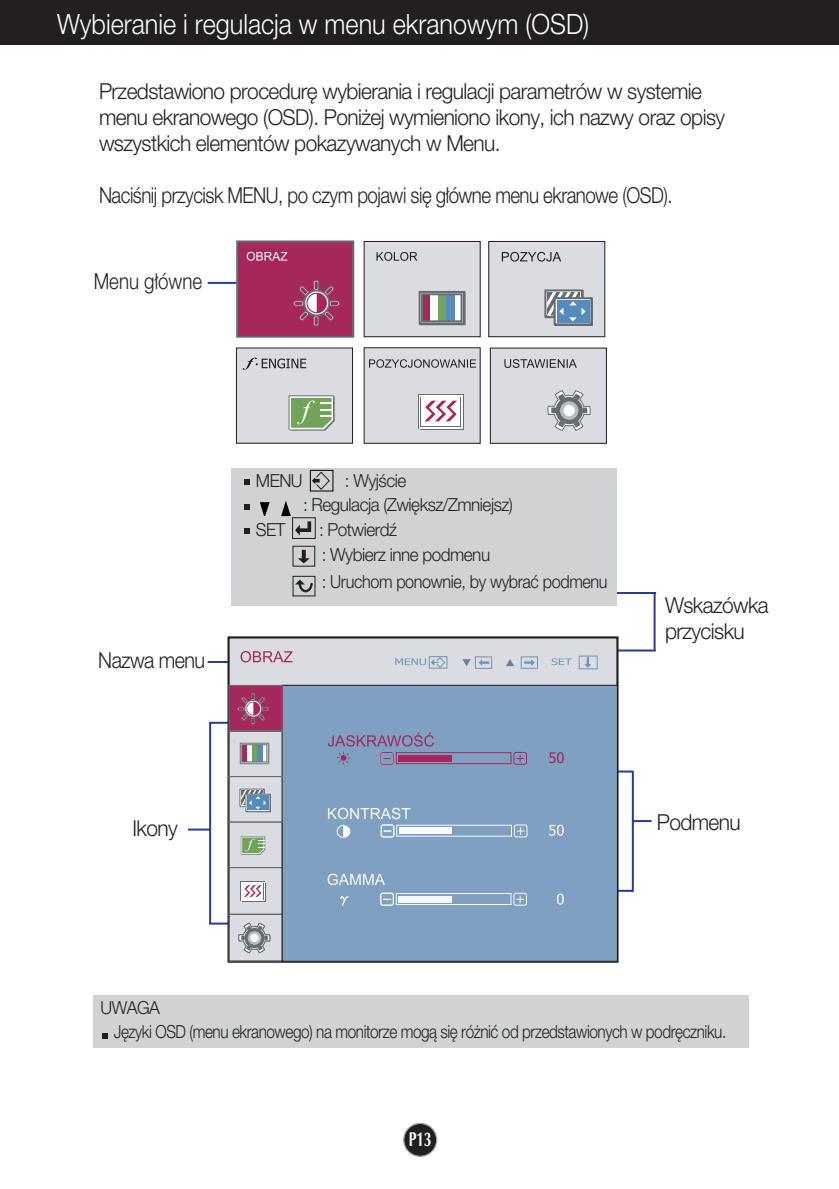
<style>
.page{position:relative;width:839px;height:1189px;background:#fff}
.page>*{position:absolute;margin:0;border:0;box-sizing:border-box;transform-origin:0 0}
.t1{font:300 28px "Helvetica Neue CE";color:#fff;scale:.9 1}
.t2{font:300 22px/26px "Helvetica Neue CE";letter-spacing:-.03em;color:#231f20;scale:.95 1}
.t3{font:300 22px "Helvetica Neue CE";letter-spacing:-.03em;color:#231f20;scale:.85 1}
.t4{font:300 22px "Helvetica Neue CE";color:#231f20;scale:.85 1}
.t5{font:300 22px "Helvetica Neue CE";letter-spacing:-.03em;color:#231f20;scale:.9 1}
.t6{font:700 20px "Optima";color:#fff;scale:.7 1}
.t7{font:300 18px/24.6px "Helvetica Neue CE";letter-spacing:-.03em;color:#231f20;scale:.95 1}
</style>
<div class="page">
<div style="left:404px;top:1124px;width:32px;height:32px;background:#231f20;border-radius:50%"></div>
<div style="left:403px;top:1123px;width:34px;height:34px;border:1px solid #939598;border-radius:50%"></div>
<div style="left:0;top:0;width:839px;height:45px;background:#231f20"></div>
<hr style="left:632px;top:771px;width:2px;height:121px;background:#253f8e">
<hr style="left:606px;top:770px;width:26px;height:2px;background:#253f8e">
<svg style="left:634px;top:820px;width:17px;height:2px"></svg>
<hr style="left:606px;top:890px;width:26px;height:2px;background:#253f8e">
<hr style="left:653px;top:593px;width:2px;height:56px;background:#253f8e">
<hr style="left:604px;top:592px;width:52px;height:2px;background:#253f8e">
<hr style="left:605px;top:649px;width:51px;height:2px;background:#253f8e">
<div style="left:93px;top:995px;width:655px;height:52px;background:#d1d2d4"></div>
<svg style="left:102px;top:1033px;width:6px;height:5px"></svg>
<hr style="left:209px;top:723px;width:2px;height:201px;background:#253f8e">
<hr style="left:209px;top:722px;width:27px;height:2px;background:#253f8e">
<hr style="left:188px;top:828px;width:22px;height:2px;background:#253f8e">
<hr style="left:209px;top:922px;width:27px;height:2px;background:#253f8e">
<hr style="left:208px;top:661px;width:52px;height:2px;background:#253f8e">
<hr style="left:208px;top:282px;width:52px;height:2px;background:#253f8e">
<div style="left:228px;top:637px;width:389px;height:324px;background:#dadce2"></div>
<svg style="left:551px;top:658px;width:21px;height:7px"></svg>
<div style="left:475px;top:656px;width:17px;height:13px;border:1px solid #7495b9"></div>
<svg style="left:478px;top:659px;width:11px;height:7px"></svg>
<div style="left:520px;top:656px;width:18px;height:13px;border:1px solid #7495b9"></div>
<svg style="left:524px;top:659px;width:11px;height:7px"></svg>
<svg style="left:584px;top:657px;width:7px;height:10px"></svg>
<div style="left:429px;top:656px;width:18px;height:12px;border:1px solid #7495b9"></div>
<svg style="left:395px;top:656px;width:51px;height:12px"></svg>
<div style="left:578px;top:655px;width:19px;height:14px;border:1px solid #7495b9"></div>
<div style="left:282px;top:685px;width:335px;height:276px;background:#7fa0c1"></div>
<div style="left:282px;top:685px;width:336px;height:277px;border:1px solid #231f20"></div>
<svg style="left:380px;top:892px;width:147px;height:14px"></svg>
<svg style="left:549px;top:752px;width:15px;height:11px"></svg>
<svg style="left:549px;top:824px;width:15px;height:11px"></svg>
<svg style="left:557px;top:893px;width:7px;height:11px"></svg>
<svg style="left:340px;top:896px;width:9px;height:10px"></svg>
<svg style="left:228px;top:684px;width:55px;height:278px"></svg>
<svg style="left:244px;top:928px;width:20px;height:20px"></svg>
<div style="left:248px;top:931px;width:13px;height:14px;background:#b7bdc4;border-radius:50%"></div>
<div style="left:250px;top:933px;width:9px;height:9px;background:#f9fafb;border-radius:50%"></div>
<svg style="left:462px;top:659px;width:9px;height:7px"></svg>
<svg style="left:506px;top:659px;width:8px;height:7px"></svg>
<svg style="left:240px;top:651px;width:52px;height:11px"></svg>
<svg style="left:328px;top:732px;width:199px;height:33px"></svg>
<svg style="left:328px;top:808px;width:200px;height:30px"></svg>
<svg style="left:327px;top:873px;width:58px;height:12px"></svg>
<div style="left:237px;top:241px;width:116px;height:96px;background:#a5275b"></div>
<div style="left:236px;top:240px;width:118px;height:98px;border:2px solid #656c70"></div>
<svg style="left:293px;top:280px;width:47px;height:47px"></svg>
<div style="left:364px;top:241px;width:116px;height:96px;background:#dadce2"></div>
<div style="left:363px;top:241px;width:117px;height:96px;border:1px solid #231f20"></div>
<div style="left:419px;top:292px;width:46px;height:33px;border:2px solid #656c70"></div>
<div style="left:419px;top:292px;width:45px;height:31px;background:#fff"></div>
<div style="left:418px;top:291px;width:47px;height:33px;border:2px solid #656c70"></div>
<div style="left:422px;top:295px;width:9px;height:26px;background:#a5275b"></div>
<div style="left:430px;top:295px;width:9px;height:26px;background:#f9fafb"></div>
<div style="left:439px;top:295px;width:8px;height:26px;background:#72a458"></div>
<div style="left:447px;top:295px;width:8px;height:26px;background:#568cbd"></div>
<div style="left:421px;top:293px;width:41px;height:29px;border:2px solid #656c70"></div>
<div style="left:489px;top:241px;width:116px;height:96px;background:#dadce2"></div>
<div style="left:488px;top:241px;width:117px;height:96px;border:1px solid #231f20"></div>
<div style="left:545px;top:290px;width:38px;height:28px;border:2px solid #656c70"></div>
<div style="left:544px;top:289px;width:39px;height:28px;border:2px solid #656c70"></div>
<svg style="left:547px;top:292px;width:33px;height:1px"></svg>
<div style="left:554px;top:298px;width:39px;height:28px;border:2px solid #656c70"></div>
<div style="left:553px;top:297px;width:39px;height:28px;border:2px solid #656c70"></div>
<div style="left:556px;top:300px;width:33px;height:22px;background:#568cbd"></div>
<svg style="left:547px;top:293px;width:38px;height:28px"></svg>
<svg style="left:502px;top:252px;width:59px;height:9px"></svg>
<div style="left:490px;top:348px;width:116px;height:95px;background:#dadce2"></div>
<div style="left:490px;top:347px;width:117px;height:97px;border:1px solid #231f20"></div>
<svg style="left:547px;top:390px;width:43px;height:41px"></svg>
<div style="left:555px;top:397px;width:28px;height:27px;background:#656c70;border-radius:50%"></div>
<div style="left:560px;top:401px;width:18px;height:19px;background:#b7bdc4;border-radius:50%"></div>
<div style="left:563px;top:405px;width:12px;height:11px;background:#f9fafb;border-radius:50%"></div>
<div style="left:236px;top:348px;width:116px;height:95px;background:#dadce2"></div>
<div style="left:236px;top:347px;width:117px;height:97px;border:1px solid #231f20"></div>
<svg style="left:243px;top:358px;width:63px;height:11px"></svg>
<svg style="left:288px;top:395px;width:47px;height:36px;background:#94b486"></svg>
<div style="left:364px;top:348px;width:116px;height:95px;background:#dadce2"></div>
<div style="left:418px;top:394px;width:45px;height:35px;background:#656c70"></div>
<div style="left:420px;top:397px;width:44px;height:33px;background:#fff"></div>
<svg style="left:419px;top:395px;width:43px;height:33px"></svg>
<svg style="left:420px;top:397px;width:40px;height:29px"></svg>
<div style="left:421px;top:398px;width:39px;height:28px;background:#fff"></div>
<svg style="left:425px;top:401px;width:32px;height:20px"></svg>
<div style="left:363px;top:347px;width:117px;height:97px;border:1px solid #231f20"></div>
<svg style="left:247px;top:252px;width:40px;height:9px"></svg>
<svg style="left:376px;top:252px;width:41px;height:9px"></svg>
<svg style="left:504px;top:359px;width:73px;height:9px"></svg>
<svg style="left:369px;top:359px;width:107px;height:9px"></svg>
<div style="left:231px;top:468px;width:385px;height:137px;background:#d1d2d4"></div>
<svg style="left:244px;top:528px;width:6px;height:6px"></svg>
<svg style="left:244px;top:504px;width:6px;height:5px"></svg>
<svg style="left:244px;top:479px;width:6px;height:6px"></svg>
<div style="left:310px;top:470px;width:23px;height:21px;border:1px solid #000"></div>
<svg style="left:312px;top:471px;width:18px;height:19px"></svg>
<div style="left:292px;top:517px;width:23px;height:22px;border:1px solid #231f20"></div>
<svg style="left:298px;top:550px;width:12px;height:13px"></svg>
<div style="left:293px;top:546px;width:22px;height:20px;border:1px solid #231f20"></div>
<div style="left:293px;top:576px;width:22px;height:20px;border:1px solid #231f20"></div>
<svg style="left:295px;top:579px;width:18px;height:14px"></svg>
<svg style="left:260px;top:502px;width:10px;height:13px"></svg>
<svg style="left:281px;top:501px;width:30px;height:34px"></svg>
<p class="t1" style="left:57px;top:14px;width:593px">Wybieranie i regulacja w menu ekranowym (OSD)</p>
<p class="t2" style="left:99px;top:80px;width:660px">Przedstawiono procedur´ wybierania i regulacji parametrów w systemie menu ekranowego (OSD). Poni˝ej wymieniono ikony, ich nazwy oraz opisy wszystkich elementów pokazywanych w Menu.</p>
<p class="t3" style="left:99px;top:187px;width:676px">NaciÊnij przycisk MENU, po czym pojawi si´ g∏ówne menu ekranowe (OSD).</p>
<p class="t4" style="left:94px;top:273px;width:129px">Menu g∏ówne</p>
<p class="t5" style="left:98px;top:652px;width:120px">Nazwa menu</p>
<p class="t7" style="left:256px;top:469px;width:51px">MENU</p>
<p class="t7" style="left:303px;top:469px;width:222px;text-indent:42px">: WyjÊcie<br>: Regulacja (Zwi´ksz/Zmniejsz)</p>
<p class="t7" style="left:256px;top:519px;width:33px">SET</p>
<p class="t7" style="left:319px;top:519px;width:182px">: Potwierdê<br>: Wybierz inne podmenu</p>
<p class="t7" style="left:322px;top:571px;width:302px">: Uruchom ponownie, by wybraç podmenu</p>
<p class="t2" style="left:665px;top:594px;width:111px">Wskazówka przycisku</p>
<p class="t2" style="left:132px;top:817px;width:49px">Ikony</p>
<p class="t2" style="left:656px;top:811px;width:90px">Podmenu</p>
<p class="t7" style="left:114px;top:996px;width:646px;text-indent:-13px">UWAGA<br>J´zyki OSD (menu ekranowego) na monitorze mogà si´ ró˝niç od przedstawionych w podr´czniku.</p>
<p class="t6" style="left:409px;top:1131px;width:34px">P13</p>
</div>
